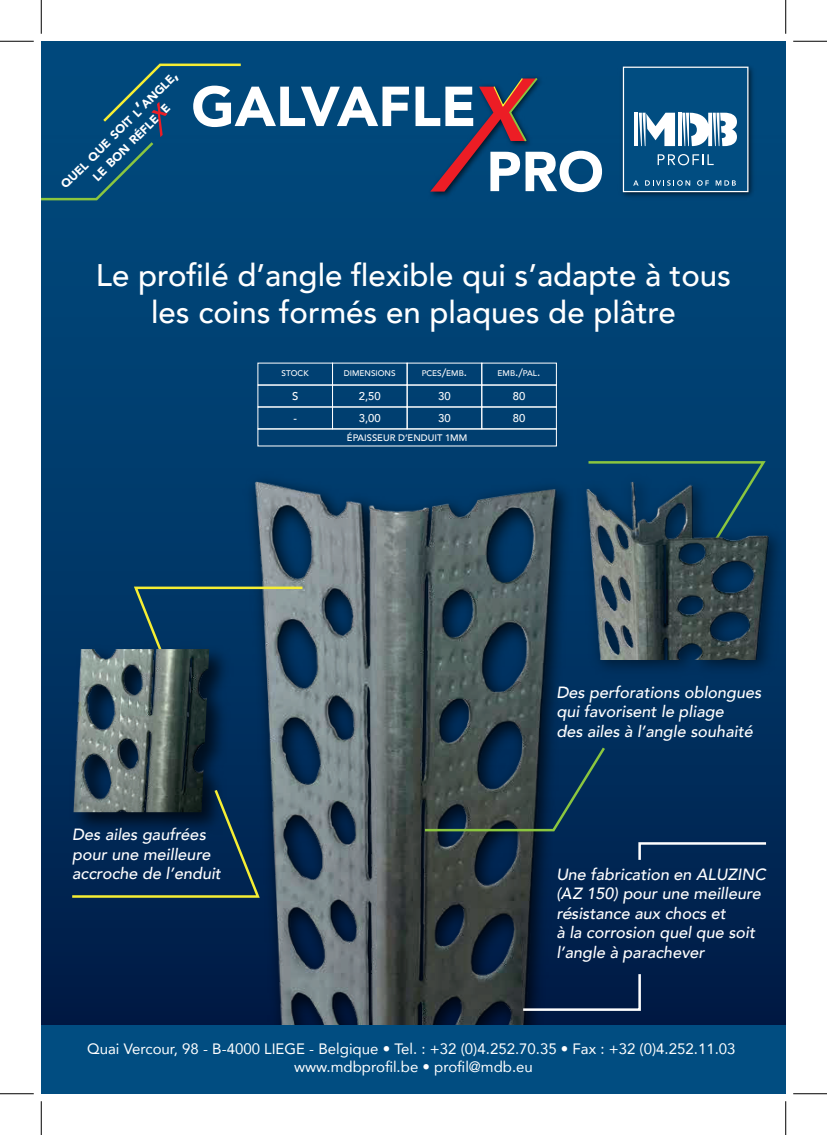
<style>
.page{position:relative;width:827px;height:1135px;background:#fff}
.page>*{position:absolute;margin:0;border:0;box-sizing:border-box;transform-origin:0 0}
.t1{font:900 55.62px "Avenir";color:#fff}
.t2{font:500 31.12px/37.4px "Avenir";color:#fff;text-align:center}
.t3{font:italic 500 16.25px/19.5px "Avenir";color:#fff}
.t4{font:15px/18px "Avenir";color:#fff;text-align:center}
.t5{font:900 11.88px/17px "Avenir";color:#fff;text-align:center}
.t6{font:500 11.25px "Avenir";color:#fff}
.t7{font:500 9.38px "Avenir";color:#fff}
.t8{font:500 8.12px "Avenir";color:#fff}
.s1{font-size:17px}
.s2{font-size:11.62px}
</style>
<div class="page">
<div style="left:41px;top:41px;width:744px;height:993px;background:#004577"></div>
<img style="left:41px;top:362px;width:744px;height:663px">
<svg style="left:422px;top:745px;width:144px;height:88px;background:#2b3f46"></svg>
<svg style="left:430px;top:76px;width:109px;height:116px"></svg>
<svg style="left:520px;top:972px;width:122px;height:40px;background:#152c50"></svg>
<img style="left:566px;top:460px;width:219px;height:470px">
<img style="left:581px;top:475px;width:193px;height:185px">
<img style="left:41px;top:432px;width:269px;height:456px">
<img style="left:72px;top:649px;width:137px;height:138px">
<img style="left:622px;top:66px;width:132px;height:131px">
<div style="left:623px;top:67px;width:125px;height:125px;background:#014d81"></div>
<svg style="left:657px;top:154px;width:56px;height:11px"></svg>
<svg style="left:633px;top:180px;width:5px;height:6px"></svg>
<svg style="left:645px;top:180px;width:45px;height:6px"></svg>
<svg style="left:697px;top:180px;width:12px;height:6px"></svg>
<svg style="left:715px;top:180px;width:20px;height:6px"></svg>
<svg style="left:682px;top:113px;width:55px;height:33px"></svg>
<hr style="left:634px;top:113px;width:4px;height:33px;background:#fff">
<svg style="left:639px;top:113px;width:36px;height:33px"></svg>
<svg style="left:678px;top:113px;width:3px;height:33px"></svg>
<div style="left:257px;top:385px;width:76px;height:22px;border:1px solid #fff"></div>
<div style="left:332px;top:385px;width:75px;height:22px;border:1px solid #fff"></div>
<div style="left:407px;top:385px;width:75px;height:22px;border:1px solid #fff"></div>
<div style="left:481px;top:385px;width:75px;height:22px;border:1px solid #fff"></div>
<div style="left:257px;top:407px;width:76px;height:22px;border:1px solid #fff"></div>
<div style="left:332px;top:407px;width:75px;height:22px;border:1px solid #fff"></div>
<div style="left:407px;top:407px;width:75px;height:22px;border:1px solid #fff"></div>
<div style="left:481px;top:407px;width:75px;height:22px;border:1px solid #fff"></div>
<div style="left:623px;top:67px;width:125px;height:125px;border:1px solid #fff"></div>
<div style="left:41px;top:1025px;width:744px;height:69px;background:#014d81"></div>
<svg style="left:70px;top:787px;width:191px;height:112px;background:#153450"></svg>
<svg style="left:637px;top:841px;width:131px;height:21px;background:#214269"></svg>
<svg style="left:41px;top:63px;width:200px;height:138px"></svg>
<hr style="left:0;top:41px;width:34px;height:1px;background:#000">
<hr style="left:793px;top:41px;width:34px;height:1px;background:#000">
<hr style="left:0;top:1093px;width:34px;height:1px;background:#000">
<hr style="left:793px;top:1093px;width:34px;height:1px;background:#000">
<hr style="left:41px;top:0;width:1px;height:34px;background:#000">
<hr style="left:41px;top:1101px;width:1px;height:34px;background:#000">
<hr style="left:785px;top:0;width:1px;height:34px;background:#000">
<hr style="left:785px;top:1101px;width:1px;height:34px;background:#000">
<p class="t5" style="left:57px;top:180px;width:161px;rotate:-45deg">QUEL QUE SOIT L<span class="s1">’</span>ANGLE<span class="s1">,<br></span>LE BON RÉFLE E</p>
<h1 class="t1" style="left:191px;top:59px;width:286px">GALVAFLE</h1>
<h1 class="t1" style="left:486px;top:124px;width:119px">PRO</h1>
<h2 class="t2" style="left:96px;top:255px;width:636px">Le profilé d’angle flexible qui s’adapte à tous les coins formés en plaques de plâtre</h2>
<p class="t8" style="left:281px;top:366px;width:29px">STOCK</p>
<p class="t8" style="left:344px;top:366px;width:53px">DIMENSIONS</p>
<p class="t8" style="left:422px;top:366px;width:47px">PCES<span class="s2">/</span>EMB<span class="s2">.</span></p>
<p class="t8" style="left:497px;top:366px;width:44px">EMB<span class="s2">./</span>PAL<span class="s2">.</span></p>
<p class="t6" style="left:292px;top:387px;width:8px">S</p>
<p class="t6" style="left:359px;top:387px;width:23px">2,50</p>
<p class="t6" style="left:438px;top:387px;width:14px">30</p>
<p class="t6" style="left:513px;top:387px;width:14px">80</p>
<p class="t6" style="left:293px;top:409px;width:5px">-</p>
<p class="t6" style="left:359px;top:409px;width:23px">3,00</p>
<p class="t6" style="left:438px;top:409px;width:14px">30</p>
<p class="t6" style="left:513px;top:409px;width:14px">80</p>
<p class="t7" style="left:347px;top:430px;width:122px">ÉPAISSEUR D’ENDUIT 1MM</p>
<p class="t3" style="left:72px;top:825px;width:150px">Des ailes gaufrées pour une meilleure accroche de l’enduit</p>
<p class="t3" style="left:556px;top:683px;width:207px">Des perforations oblongues qui favorisent le pliage<br>des ailes à l’angle souhaité</p>
<p class="t3" style="left:556px;top:864px;width:211px">Une fabrication en ALUZINC (AZ 150) pour une meilleure résistance aux chocs et<br>à la corrosion quel que soit l’angle à parachever</p>
<p class="t4" style="left:87px;top:1039px;width:649px">Quai Vercour, 98 - B-4000 LIEGE - Belgique • Tel. : +32 (0)4.252.70.35 • Fax : +32 (0)4.252.11.03 www.mdbprofil.be • profil@mdb.eu</p>
</div>
